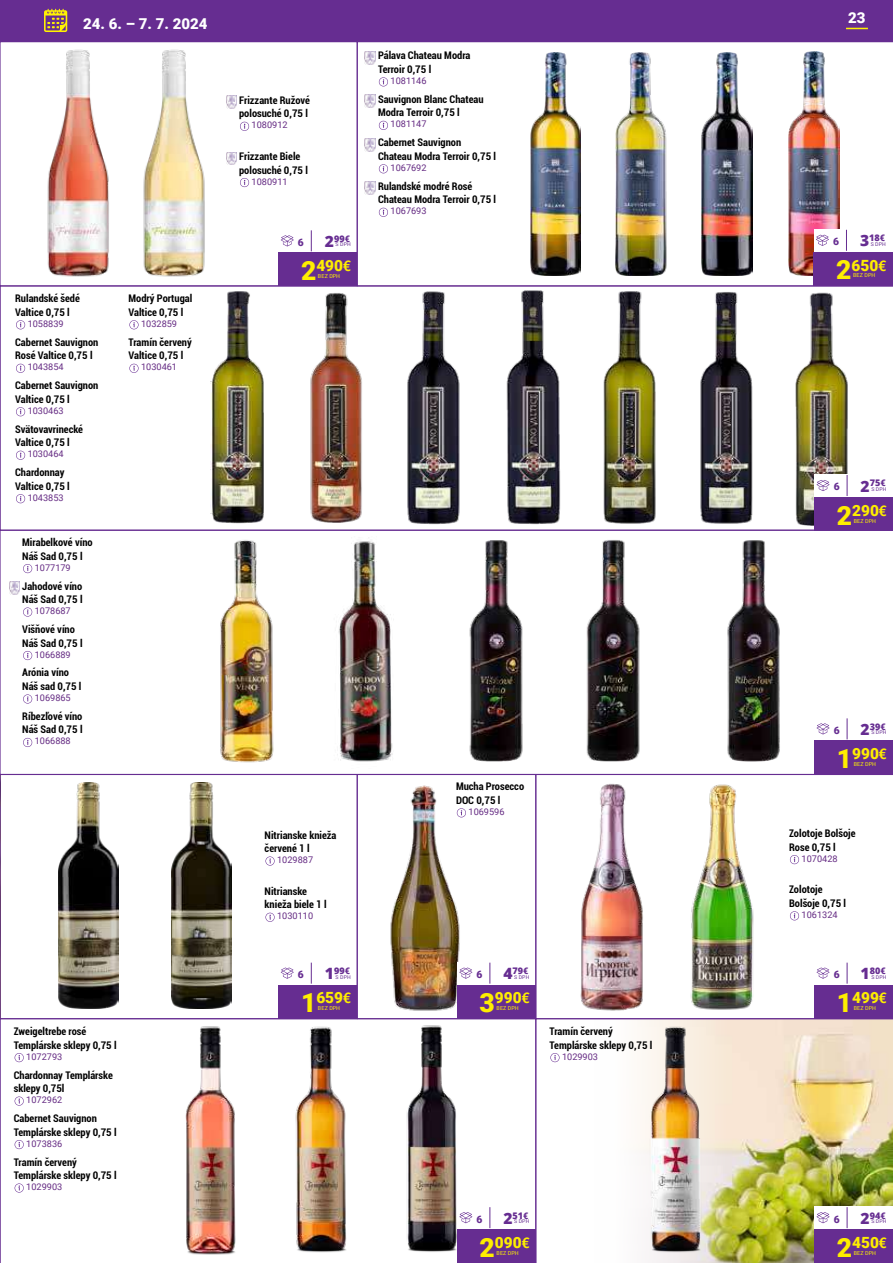
<style>
.page{position:relative;width:893px;height:1263px;background:#fff}
.page>*{position:absolute;margin:0;border:0;box-sizing:border-box;transform-origin:0 0}
.t1{font:900 15.45px "Roboto";color:#feee00}
.t2{font:900 15px "Roboto";color:#fff}
.t3{font:700 condensed 10.5px/13.5px "Roboto";color:#000}
.t4{font:900 10.35px "Roboto";color:#662d91}
.t5{font:9.15px "Roboto";color:#652b83}
.t6{font:800 9.15px "Open Sans";color:#662d91}
.t7{font:5.4px "Roboto";letter-spacing:.015em;color:#fff200}
.t8{font:5.1px "Roboto";letter-spacing:.035em;color:#662d91}
.s1{font-size:15.6px}
.s2{font-family:"Roboto";font-weight:900}
.s3{font-size:26.4px}
.s4{font-family:"Fira Sans Condensed";font-weight:600}
</style>
<div class="page">
<div style="left:0;top:0;width:893px;height:42px;background:#662d91"></div>
<svg style="left:846px;top:28px;width:22px;height:1px"></svg>
<svg style="left:44px;top:9px;width:23px;height:23px"></svg>
<svg style="left:240px;top:122px;width:9px;height:9px"></svg>
<svg style="left:226px;top:96px;width:10px;height:12px"></svg>
<img style="left:47px;top:49px;width:62px;height:228px">
<img style="left:143px;top:49px;width:62px;height:228px">
<div style="left:278px;top:253px;width:79px;height:33px;background:#662d91"></div>
<svg style="left:281px;top:235px;width:13px;height:11px"></svg>
<svg style="left:311px;top:230px;width:1px;height:21px"></svg>
<svg style="left:240px;top:178px;width:9px;height:9px"></svg>
<svg style="left:226px;top:152px;width:10px;height:13px"></svg>
<svg style="left:265px;top:856px;width:10px;height:10px"></svg>
<img style="left:59px;top:782px;width:60px;height:227px">
<img style="left:172px;top:795px;width:60px;height:214px">
<div style="left:278px;top:985px;width:79px;height:33px;background:#662d91"></div>
<svg style="left:281px;top:967px;width:13px;height:12px"></svg>
<svg style="left:311px;top:963px;width:1px;height:21px"></svg>
<svg style="left:265px;top:913px;width:10px;height:9px"></svg>
<img style="left:189px;top:782px;width:24px;height:13px">
<img style="left:390px;top:785px;width:73px;height:226px">
<div style="left:457px;top:985px;width:79px;height:33px;background:#662d91"></div>
<div style="left:457px;top:962px;width:79px;height:22px;background:#fff"></div>
<svg style="left:459px;top:967px;width:13px;height:12px"></svg>
<svg style="left:490px;top:963px;width:1px;height:21px"></svg>
<svg style="left:457px;top:808px;width:9px;height:9px"></svg>
<img style="left:536px;top:774px;width:357px;height:245px">
<img style="left:536px;top:1019px;width:357px;height:244px">
<img style="left:357px;top:42px;width:536px;height:244px">
<div style="left:357px;top:774px;width:179px;height:245px;border:1px solid #662d91"></div>
<img style="left:1px;top:1019px;width:535px;height:244px">
<div style="left:0;top:42px;width:357px;height:244px;border:1px solid #662d91"></div>
<div style="left:0;top:774px;width:357px;height:245px;border:1px solid #662d91"></div>
<img style="left:1px;top:286px;width:892px;height:244px">
<svg style="left:0;top:530px;width:893px;height:244px"></svg>
<svg style="left:0;top:774px;width:1px;height:489px"></svg>
<svg style="left:0;top:286px;width:1px;height:244px"></svg>
<h2 class="t2" style="left:83px;top:13px;width:126px">24. 6. – 7. 7. 2024</h2>
<p class="t3" style="left:15px;top:291px;width:66px">Rulandské šedé<br>Valtice 0,75 l</p>
<p class="t5" style="left:28px;top:317px;width:37px">1058839</p>
<p class="t3" style="left:15px;top:335px;width:85px">Cabernet Sauvignon<br>Rosé Valtice 0,75 l</p>
<p class="t5" style="left:28px;top:361px;width:37px">1043854</p>
<p class="t3" style="left:15px;top:378px;width:85px">Cabernet Sauvignon<br>Valtice 0,75 l</p>
<p class="t5" style="left:28px;top:404px;width:37px">1030463</p>
<p class="t3" style="left:15px;top:422px;width:69px">Svätovavrinecké<br>Valtice 0,75 l</p>
<p class="t5" style="left:28px;top:448px;width:37px">1030464</p>
<p class="t3" style="left:15px;top:465px;width:56px">Chardonnay<br>Valtice 0,75 l</p>
<p class="t5" style="left:28px;top:491px;width:37px">1043853</p>
<p class="t3" style="left:22px;top:535px;width:72px">Mirabelkové víno<br>Náš Sad 0,75 l</p>
<p class="t5" style="left:35px;top:561px;width:37px">1077179</p>
<p class="t3" style="left:22px;top:579px;width:62px">Jahodové víno<br>Náš Sad 0,75 l</p>
<p class="t5" style="left:35px;top:604px;width:37px">1078687</p>
<p class="t3" style="left:22px;top:622px;width:62px">Višňové víno<br>Náš Sad 0,75 l</p>
<p class="t5" style="left:35px;top:648px;width:37px">1066889</p>
<p class="t3" style="left:22px;top:666px;width:61px">Arónia víno<br>Náš sad 0,75 l</p>
<p class="t5" style="left:35px;top:691px;width:37px">1069865</p>
<p class="t3" style="left:22px;top:709px;width:62px">Ríbezľové víno<br>Náš Sad 0,75 l</p>
<p class="t5" style="left:35px;top:735px;width:37px">1066888</p>
<p class="t3" style="left:129px;top:291px;width:65px">Modrý Portugal<br>Valtice 0,75 l</p>
<p class="t5" style="left:141px;top:317px;width:37px">1032859</p>
<p class="t3" style="left:129px;top:335px;width:65px">Tramín červený<br>Valtice 0,75 l</p>
<p class="t5" style="left:141px;top:361px;width:37px">1030461</p>
<p class="t3" style="left:14px;top:1024px;width:104px">Zweigeltrebe rosé<br>Templárske sklepy 0,75 l</p>
<p class="t5" style="left:26px;top:1050px;width:37px">1072793</p>
<p class="t3" style="left:14px;top:1068px;width:101px">Chardonnay Templárske sklepy 0,75l</p>
<p class="t5" style="left:26px;top:1093px;width:37px">1072962</p>
<p class="t3" style="left:14px;top:1111px;width:104px">Cabernet Sauvignon<br>Templárske sklepy 0,75 l</p>
<p class="t5" style="left:26px;top:1137px;width:37px">1073836</p>
<p class="t3" style="left:14px;top:1154px;width:104px">Tramín červený<br>Templárske sklepy 0,75 l</p>
<p class="t5" style="left:26px;top:1180px;width:37px">1029903</p>
<p class="t3" style="left:239px;top:93px;width:72px">Frizzante Ružové polosuché 0,75 l</p>
<p class="t5" style="left:252px;top:119px;width:37px">1080912</p>
<p class="t3" style="left:239px;top:149px;width:70px">Frizzante Biele polosuché 0,75 l</p>
<p class="t5" style="left:252px;top:175px;width:37px">1080911</p>
<p class="t4" style="left:298px;top:235px;width:7px">6</p>
<p class="t6" style="left:325px;top:231px;width:27px"><span class="s1">2</span>99<span class="s2">€</span></p>
<h1 class="t1" style="left:301px;top:255px;width:52px"><span class="s3">2</span>490<span class="s4">€</span></h1>
<p class="t8" style="left:336px;top:241px;width:17px">S DPH</p>
<p class="t7" style="left:318px;top:272px;width:24px">BEZ DPH</p>
<p class="t3" style="left:378px;top:48px;width:94px">Pálava Chateau Modra<br>Terroir 0,75 l</p>
<p class="t5" style="left:391px;top:74px;width:37px">1081146</p>
<p class="t3" style="left:378px;top:92px;width:107px">Sauvignon Blanc Chateau<br>Modra Terroir 0,75 l</p>
<p class="t5" style="left:391px;top:118px;width:37px">1081147</p>
<p class="t3" style="left:378px;top:135px;width:120px">Cabernet Sauvignon<br>Chateau Modra Terroir 0,75 l</p>
<p class="t5" style="left:391px;top:161px;width:37px">1067692</p>
<p class="t3" style="left:378px;top:179px;width:120px">Rulandské modré Rosé<br>Chateau Modra Terroir 0,75 l</p>
<p class="t5" style="left:391px;top:205px;width:37px">1067693</p>
<p class="t3" style="left:265px;top:828px;width:73px">Nitrianske knieža červené 1 l</p>
<p class="t5" style="left:277px;top:853px;width:37px">1029887</p>
<p class="t3" style="left:265px;top:884px;width:64px">Nitrianske knieža biele 1 l</p>
<p class="t5" style="left:277px;top:909px;width:37px">1030110</p>
<p class="t4" style="left:298px;top:967px;width:7px">6</p>
<p class="t6" style="left:325px;top:964px;width:27px"><span class="s1">1</span>99<span class="s2">€</span></p>
<h1 class="t1" style="left:301px;top:987px;width:52px"><span class="s3">1</span>659<span class="s4">€</span></h1>
<p class="t8" style="left:336px;top:973px;width:17px">S DPH</p>
<p class="t7" style="left:318px;top:1004px;width:24px">BEZ DPH</p>
<p class="t3" style="left:456px;top:779px;width:70px">Mucha Prosecco<br>DOC 0,75 l</p>
<p class="t5" style="left:468px;top:805px;width:37px">1069596</p>
<p class="t4" style="left:476px;top:967px;width:7px">6</p>
<p class="t6" style="left:503px;top:964px;width:27px"><span class="s1">4</span>79<span class="s2">€</span></p>
<h1 class="t1" style="left:480px;top:987px;width:52px"><span class="s3">3</span>990<span class="s4">€</span></h1>
<p class="t8" style="left:514px;top:973px;width:17px">S DPH</p>
<p class="t7" style="left:496px;top:1004px;width:24px">BEZ DPH</p>
<p class="t3" style="left:550px;top:1024px;width:104px">Tramín červený<br>Templárske sklepy 0,75 l</p>
<p class="t5" style="left:562px;top:1050px;width:37px">1029903</p>
<p class="t4" style="left:476px;top:1212px;width:7px">6</p>
<p class="t6" style="left:503px;top:1208px;width:27px"><span class="s1">2</span>51<span class="s2">€</span></p>
<h1 class="t1" style="left:480px;top:1231px;width:52px"><span class="s3">2</span>090<span class="s4">€</span></h1>
<p class="t8" style="left:514px;top:1218px;width:17px">S DPH</p>
<p class="t7" style="left:496px;top:1249px;width:24px">BEZ DPH</p>
<h2 class="t2" style="left:848px;top:7px;width:19px">23</h2>
<p class="t4" style="left:833px;top:234px;width:7px">6</p>
<p class="t6" style="left:860px;top:231px;width:27px"><span class="s1">3</span>18<span class="s2">€</span></p>
<h1 class="t1" style="left:836px;top:254px;width:52px"><span class="s3">2</span>650<span class="s4">€</span></h1>
<p class="t8" style="left:871px;top:240px;width:17px">S DPH</p>
<p class="t7" style="left:853px;top:272px;width:24px">BEZ DPH</p>
<p class="t4" style="left:834px;top:479px;width:7px">6</p>
<p class="t6" style="left:861px;top:476px;width:27px"><span class="s1">2</span>75<span class="s2">€</span></p>
<h1 class="t1" style="left:837px;top:499px;width:52px"><span class="s3">2</span>290<span class="s4">€</span></h1>
<p class="t8" style="left:871px;top:486px;width:17px">S DPH</p>
<p class="t7" style="left:854px;top:517px;width:24px">BEZ DPH</p>
<p class="t4" style="left:834px;top:723px;width:7px">6</p>
<p class="t6" style="left:861px;top:719px;width:27px"><span class="s1">2</span>39<span class="s2">€</span></p>
<h1 class="t1" style="left:837px;top:743px;width:52px"><span class="s3">1</span>990<span class="s4">€</span></h1>
<p class="t8" style="left:871px;top:729px;width:17px">S DPH</p>
<p class="t7" style="left:854px;top:760px;width:24px">BEZ DPH</p>
<p class="t3" style="left:789px;top:826px;width:68px">Zolotoje Bolšoje<br>Rose 0,75 l</p>
<p class="t5" style="left:802px;top:852px;width:37px">1070428</p>
<p class="t3" style="left:789px;top:882px;width:58px">Zolotoje<br>Bolšoje 0,75 l</p>
<p class="t5" style="left:802px;top:908px;width:37px">1061324</p>
<p class="t4" style="left:834px;top:967px;width:7px">6</p>
<p class="t6" style="left:861px;top:964px;width:27px"><span class="s1">1</span>80<span class="s2">€</span></p>
<h1 class="t1" style="left:837px;top:987px;width:52px"><span class="s3">1</span>499<span class="s4">€</span></h1>
<p class="t8" style="left:871px;top:973px;width:17px">S DPH</p>
<p class="t7" style="left:854px;top:1004px;width:24px">BEZ DPH</p>
<p class="t4" style="left:834px;top:1212px;width:7px">6</p>
<p class="t6" style="left:861px;top:1208px;width:27px"><span class="s1">2</span>94<span class="s2">€</span></p>
<h1 class="t1" style="left:837px;top:1231px;width:52px"><span class="s3">2</span>450<span class="s4">€</span></h1>
<p class="t8" style="left:871px;top:1218px;width:17px">S DPH</p>
<p class="t7" style="left:854px;top:1249px;width:24px">BEZ DPH</p>
</div>
